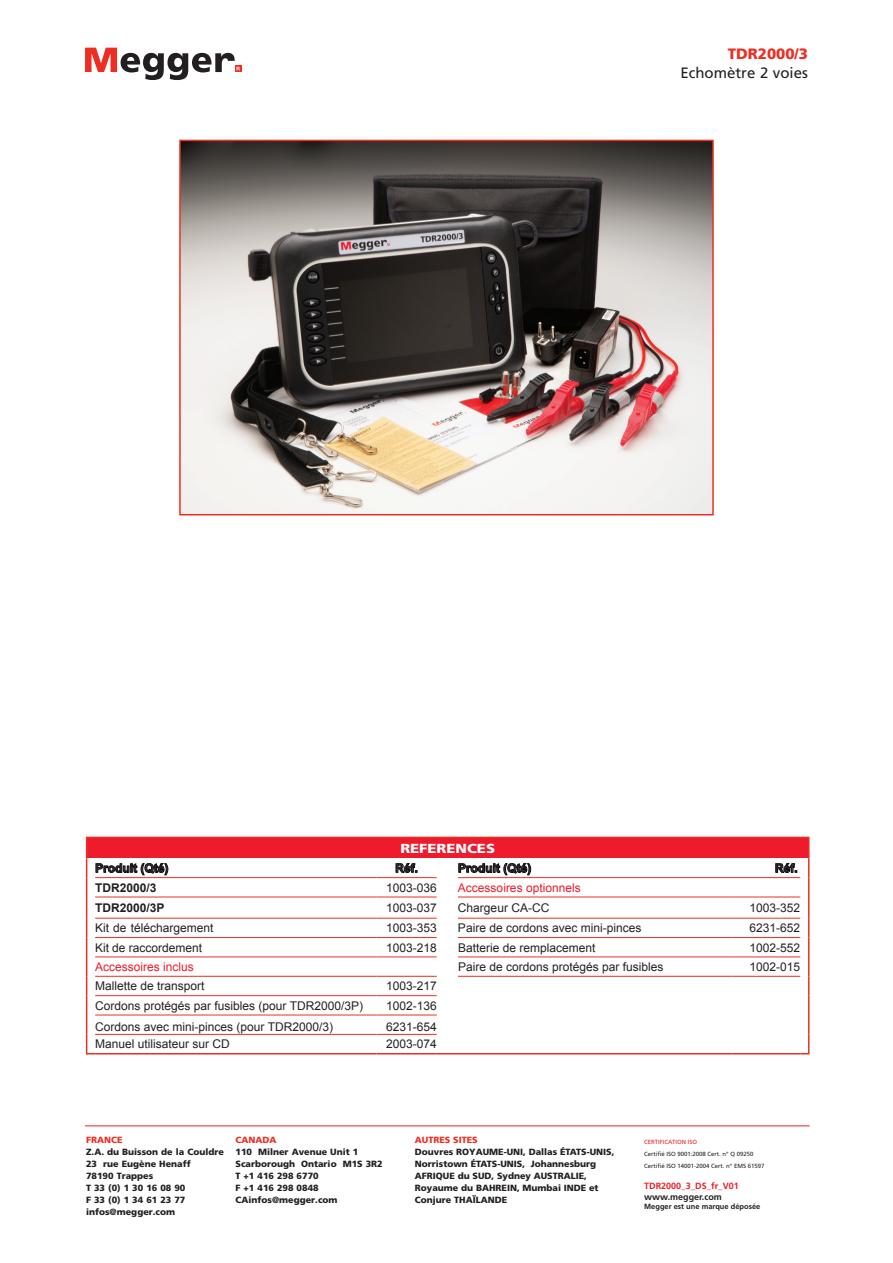
<style>
.page{position:relative;width:893px;height:1263px;background:#fff}
.page>*{position:absolute;margin:0;border:0;box-sizing:border-box;transform-origin:0 0}
.t1{font:15px "Frutiger";color:#231f20}
.t2{font:900 15px "Frutiger";color:#ee2e22}
.t3{font:900 13.05px "Frutiger";color:#fff;scale:1.13 1}
.t4{font:12px "Arial";color:#231f20}
.t5{font:700 12px "Arial";color:#231f20}
.t6{font:12px "Arial";color:#ee1b2c}
.t7{font:900 9px/12px "Frutiger";color:#231f20}
.t8{font:900 9px "Frutiger";color:#ee2e22}
.t9{font:700 9px "Frutiger";color:#ee1d23}
.t10{font:700 9px "Frutiger";color:#231f20}
.t11{font:700 7.5px "Frutiger";color:#231f20}
.t12{font:6px/12px "Frutiger";color:#231f20}
.t13{font:6px "Frutiger";color:#ee1d23}
</style>
<div class="page">
<svg style="left:85px;top:48px;width:156px;height:32px"></svg>
<hr style="left:85px;top:1125px;width:725px;height:1px;background:#ee1d23">
<div style="left:87px;top:837px;width:722px;height:21px;background:#ee1b2c"></div>
<hr style="left:95px;top:877px;width:281px;height:1px;background:#ee2e22">
<hr style="left:376px;top:877px;width:61px;height:1px;background:#ee2e22">
<hr style="left:458px;top:877px;width:274px;height:1px;background:#ee2e22">
<hr style="left:732px;top:877px;width:68px;height:1px;background:#ee2e22">
<hr style="left:95px;top:897px;width:281px;height:1px;background:#ee2e22">
<hr style="left:376px;top:897px;width:61px;height:1px;background:#ee2e22">
<hr style="left:458px;top:897px;width:274px;height:1px;background:#ee2e22">
<hr style="left:732px;top:897px;width:68px;height:1px;background:#ee2e22">
<hr style="left:95px;top:918px;width:281px;height:1px;background:#ee2e22">
<hr style="left:376px;top:918px;width:61px;height:1px;background:#ee2e22">
<hr style="left:95px;top:937px;width:281px;height:1px;background:#ee2e22">
<hr style="left:376px;top:937px;width:61px;height:1px;background:#ee2e22">
<hr style="left:95px;top:957px;width:281px;height:1px;background:#ee2e22">
<hr style="left:376px;top:957px;width:61px;height:1px;background:#ee2e22">
<hr style="left:458px;top:918px;width:274px;height:1px;background:#ee2e22">
<hr style="left:732px;top:918px;width:68px;height:1px;background:#ee2e22">
<hr style="left:458px;top:937px;width:274px;height:1px;background:#ee2e22">
<hr style="left:732px;top:937px;width:68px;height:1px;background:#ee2e22">
<hr style="left:458px;top:957px;width:274px;height:1px;background:#ee2e22">
<hr style="left:732px;top:957px;width:68px;height:1px;background:#ee2e22">
<hr style="left:95px;top:976px;width:281px;height:1px;background:#ee2e22">
<hr style="left:376px;top:976px;width:61px;height:1px;background:#ee2e22">
<hr style="left:458px;top:976px;width:274px;height:1px;background:#ee2e22">
<hr style="left:732px;top:976px;width:68px;height:1px;background:#ee2e22">
<hr style="left:95px;top:995px;width:281px;height:1px;background:#ee2e22">
<hr style="left:376px;top:995px;width:61px;height:1px;background:#ee2e22">
<hr style="left:95px;top:1015px;width:281px;height:1px;background:#ee2e22">
<hr style="left:376px;top:1015px;width:61px;height:1px;background:#ee2e22">
<hr style="left:95px;top:1034px;width:281px;height:1px;background:#ee2e22">
<hr style="left:376px;top:1034px;width:61px;height:1px;background:#ee2e22">
<hr style="left:95px;top:837px;width:281px;height:1px;background:#ee2e22">
<hr style="left:376px;top:837px;width:61px;height:1px;background:#ee2e22">
<svg style="left:437px;top:837px;width:21px;height:1px"></svg>
<hr style="left:458px;top:837px;width:274px;height:1px;background:#ee2e22">
<hr style="left:732px;top:837px;width:68px;height:1px;background:#ee2e22">
<hr style="left:95px;top:1053px;width:281px;height:1px;background:#ee2e22">
<hr style="left:376px;top:1053px;width:61px;height:1px;background:#ee2e22">
<svg style="left:437px;top:1053px;width:21px;height:1px"></svg>
<hr style="left:458px;top:1053px;width:274px;height:1px;background:#ee2e22">
<hr style="left:732px;top:1053px;width:68px;height:1px;background:#ee2e22">
<svg style="left:86px;top:837px;width:82px;height:217px"></svg>
<svg style="left:396px;top:863px;width:21px;height:10px"></svg>
<svg style="left:459px;top:863px;width:72px;height:12px"></svg>
<svg style="left:775px;top:837px;width:34px;height:217px"></svg>
<svg style="left:179px;top:139px;width:535px;height:377px"></svg>
<p class="t2" style="left:728px;top:45px;width:82px">TDR2000/3</p>
<p class="t1" style="left:680px;top:64px;width:129px">Echomètre 2 voies</p>
<p class="t3" style="left:400px;top:840px;width:85px">REFERENCES</p>
<p class="t5" style="left:95px;top:860px;width:75px">Produit (Qté)</p>
<p class="t5" style="left:395px;top:860px;width:24px">Réf.</p>
<p class="t5" style="left:458px;top:860px;width:75px">Produit (Qté)</p>
<p class="t5" style="left:775px;top:860px;width:24px">Réf.</p>
<p class="t5" style="left:95px;top:879px;width:63px">TDR2000/3</p>
<p class="t4" style="left:386px;top:880px;width:52px">1003-036</p>
<p class="t6" style="left:458px;top:880px;width:124px">Accessoires optionnels</p>
<p class="t5" style="left:95px;top:900px;width:71px">TDR2000/3P</p>
<p class="t4" style="left:386px;top:900px;width:52px">1003-037</p>
<p class="t4" style="left:458px;top:900px;width:93px">Chargeur CA-CC</p>
<p class="t4" style="left:750px;top:900px;width:52px">1003-352</p>
<p class="t4" style="left:95px;top:920px;width:120px">Kit de téléchargement</p>
<p class="t4" style="left:386px;top:920px;width:52px">1003-353</p>
<p class="t4" style="left:458px;top:920px;width:185px">Paire de cordons avec mini-pinces</p>
<p class="t4" style="left:750px;top:920px;width:52px">6231-652</p>
<p class="t4" style="left:95px;top:939px;width:108px">Kit de raccordement</p>
<p class="t4" style="left:386px;top:939px;width:52px">1003-218</p>
<p class="t4" style="left:458px;top:939px;width:139px">Batterie de remplacement</p>
<p class="t4" style="left:750px;top:939px;width:52px">1002-552</p>
<p class="t6" style="left:95px;top:959px;width:100px">Accessoires inclus</p>
<p class="t4" style="left:458px;top:959px;width:207px">Paire de cordons protégés par fusibles</p>
<p class="t4" style="left:750px;top:959px;width:52px">1002-015</p>
<p class="t4" style="left:95px;top:978px;width:111px">Mallette de transport</p>
<p class="t4" style="left:386px;top:978px;width:52px">1003-217</p>
<p class="t4" style="left:95px;top:998px;width:269px">Cordons protégés par fusibles (pour TDR2000/3P)</p>
<p class="t4" style="left:386px;top:998px;width:52px">1002-136</p>
<p class="t4" style="left:95px;top:1018px;width:239px">Cordons avec mini-pinces (pour TDR2000/3)</p>
<p class="t4" style="left:386px;top:1018px;width:52px">6231-654</p>
<p class="t4" style="left:95px;top:1036px;width:136px">Manuel utilisateur sur CD</p>
<p class="t4" style="left:386px;top:1036px;width:52px">2003-074</p>
<p class="t8" style="left:86px;top:1134px;width:38px">FRANCE</p>
<p class="t7" style="left:86px;top:1145px;width:139px">Z.A. du Buisson de la Couldre<br>23 rue Eugène Henaff<br>78190 Trappes<br>T 33 (0) 1 30 16 08 90<br>F 33 (0) 1 34 61 23 77 infos@megger.com</p>
<p class="t8" style="left:236px;top:1134px;width:42px">CANADA</p>
<p class="t7" style="left:236px;top:1145px;width:149px">110 Milner Avenue Unit 1<br>Scarborough Ontario M1S 3R2<br>T +1 416 298 6770<br>F +1 416 298 0848<br>CAinfos@megger.com</p>
<p class="t8" style="left:415px;top:1134px;width:64px">AUTRES SITES</p>
<p class="t7" style="left:415px;top:1145px;width:201px">Douvres ROYAU ME-UNI, Dallas ÉTATS-UNIS, Norristown ÉTATS-UNIS, Johannesburg AFRIQUE du SUD, Sydney AUSTRALIE, Royaume du BAHREIN, Mumbai INDE et Conjure THAÏLANDE</p>
<p class="t13" style="left:644px;top:1138px;width:54px">CERTIFICATION ISO</p>
<p class="t12" style="left:644px;top:1147px;width:122px">Certifié ISO 9001:2008 Cert. n° Q 09250<br>Certifié ISO 14001-2004 Cert. n° EMS 61597</p>
<p class="t9" style="left:644px;top:1181px;width:96px">TDR2000_3_DS_fr_V01</p>
<p class="t10" style="left:644px;top:1191px;width:79px">www.megger.com</p>
<p class="t11" style="left:644px;top:1202px;width:118px">Megger est une marque déposée</p>
</div>
